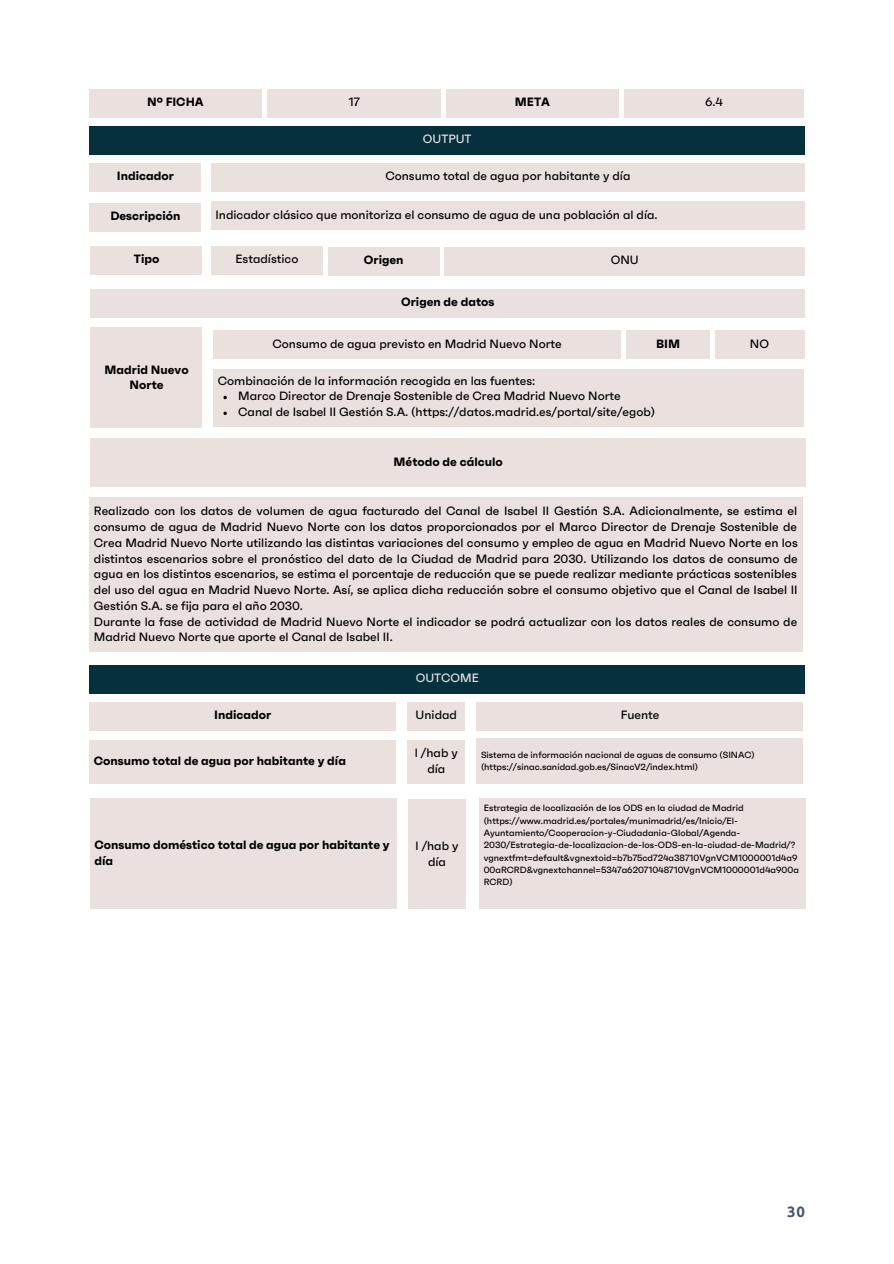
<style>
.page{position:relative;width:894px;height:1264px;background:#fff}
.page>*{position:absolute;margin:0;border:0;box-sizing:border-box;transform-origin:0 0}
.t1{font:700 15px "Ubuntu";color:#4c5476}
.t2{font:500 12px/15.8px "Faktum";color:#000}
.t3{font:700 12px/15.8px "Faktum";color:#000;text-align:center}
.t4{font:500 12px "Faktum";color:#eae1df}
.t5{font:500 9px/12.5px "Faktum";color:#000}
</style>
<div class="page">
<div style="left:90px;top:127px;width:714px;height:28px;background:#05313f"></div>
<div style="left:89px;top:163px;width:112px;height:28px;background:#eae1df"></div>
<div style="left:211px;top:163px;width:593px;height:28px;background:#eae1df"></div>
<div style="left:91px;top:246px;width:111px;height:28px;background:#eae1df"></div>
<div style="left:211px;top:202px;width:593px;height:28px;background:#eae1df"></div>
<div style="left:211px;top:246px;width:111px;height:28px;background:#eae1df"></div>
<div style="left:328px;top:247px;width:111px;height:29px;background:#eae1df"></div>
<div style="left:444px;top:247px;width:360px;height:29px;background:#eae1df"></div>
<div style="left:91px;top:289px;width:713px;height:29px;background:#eae1df"></div>
<div style="left:91px;top:327px;width:111px;height:101px;background:#eae1df"></div>
<div style="left:213px;top:331px;width:408px;height:28px;background:#eae1df"></div>
<div style="left:213px;top:369px;width:590px;height:57px;background:#eae1df"></div>
<svg style="left:223px;top:396px;width:4px;height:3px"></svg>
<svg style="left:223px;top:411px;width:4px;height:4px"></svg>
<div style="left:90px;top:438px;width:715px;height:48px;background:#eae1df"></div>
<div style="left:89px;top:497px;width:713px;height:154px;background:#eae1df"></div>
<div style="left:89px;top:203px;width:112px;height:28px;background:#eae1df"></div>
<div style="left:90px;top:665px;width:714px;height:28px;background:#05313f"></div>
<div style="left:89px;top:702px;width:307px;height:28px;background:#eae1df"></div>
<div style="left:407px;top:702px;width:58px;height:28px;background:#eae1df"></div>
<div style="left:476px;top:702px;width:327px;height:28px;background:#eae1df"></div>
<div style="left:89px;top:740px;width:307px;height:43px;background:#eae1df"></div>
<div style="left:407px;top:740px;width:58px;height:43px;background:#eae1df"></div>
<div style="left:476px;top:738px;width:327px;height:45px;background:#eae1df"></div>
<div style="left:90px;top:798px;width:306px;height:110px;background:#eae1df"></div>
<div style="left:408px;top:799px;width:57px;height:109px;background:#eae1df"></div>
<div style="left:89px;top:89px;width:173px;height:29px;background:#eae1df"></div>
<div style="left:267px;top:89px;width:174px;height:29px;background:#eae1df"></div>
<div style="left:446px;top:89px;width:172px;height:29px;background:#eae1df"></div>
<div style="left:624px;top:89px;width:179px;height:29px;background:#eae1df"></div>
<div style="left:715px;top:331px;width:89px;height:28px;background:#eae1df"></div>
<div style="left:626px;top:331px;width:83px;height:28px;background:#eae1df"></div>
<div style="left:479px;top:798px;width:326px;height:110px;background:#eae1df"></div>
<p class="t3" style="left:147px;top:94px;width:58px">Nº FICHA</p>
<p class="t2" style="left:348px;top:94px;width:13px">17</p>
<p class="t3" style="left:514px;top:94px;width:37px">META</p>
<p class="t2" style="left:705px;top:94px;width:19px">6.4</p>
<p class="t4" style="left:423px;top:132px;width:50px">OUTPUT</p>
<p class="t3" style="left:117px;top:168px;width:59px">Indicador</p>
<p class="t2" style="left:385px;top:168px;width:246px">Consumo total de agua por habitante y día</p>
<p class="t3" style="left:110px;top:208px;width:72px">Descripción</p>
<p class="t3" style="left:134px;top:251px;width:27px">Tipo</p>
<p class="t3" style="left:104px;top:361px;width:86px">Madrid Nuevo<br>Norte</p>
<p class="t2" style="left:215px;top:206px;width:443px">Indicador clásico que monitoriza el consumo de agua de una población al día.</p>
<p class="t2" style="left:235px;top:251px;width:64px">Estadístico</p>
<p class="t3" style="left:364px;top:252px;width:41px">Origen</p>
<p class="t2" style="left:610px;top:252px;width:29px">ONU</p>
<p class="t3" style="left:401px;top:294px;width:95px">Origen de datos</p>
<p class="t2" style="left:272px;top:336px;width:291px">Consumo de agua previsto en Madrid Nuevo Norte</p>
<p class="t2" style="left:218px;top:372px;width:319px">Combinación de la información recogida en las fuentes:</p>
<p class="t3" style="left:656px;top:336px;width:25px">BIM</p>
<p class="t2" style="left:749px;top:336px;width:21px">NO</p>
<p class="t2" style="left:238px;top:388px;width:418px">Marco Director de Drenaje Sostenible de Crea Madrid Nuevo Norte<br>Canal de Isabel II Gestión S.A. (https://datos.madrid.es/portal/site/egob)</p>
<p class="t3" style="left:393px;top:454px;width:111px">Método de cálculo</p>
<p class="t2" style="left:94px;top:503px;width:705px">Realizado con los datos de volumen de agua facturado del Canal de Isabel II Gestión S.A. Adicionalmente, se estima el consumo de agua de Madrid Nuevo Norte con los datos proporcionados por el Marco Director de Drenaje Sostenible de Crea Madrid Nuevo Norte utilizando las distintas variaciones del consumo y empleo de agua en Madrid Nuevo Norte en los distintos escenarios sobre el pronóstico del dato de la Ciudad de Madrid para 2030. Utilizando los datos de consumo de agua en los distintos escenarios, se estima el porcentaje de reducción que se puede realizar mediante prácticas sostenibles del uso del agua en Madrid Nuevo Norte. Así, se aplica dicha reducción sobre el consumo objetivo que el Canal de Isabel II Gestión S.A. se fija para el año 2030.<br>Durante la fase de actividad de Madrid Nuevo Norte el indicador se podrá actualizar con los datos reales de consumo de Madrid Nuevo Norte que aporte el Canal de Isabel II.</p>
<p class="t4" style="left:415px;top:670px;width:65px">OUTCOME</p>
<p class="t3" style="left:214px;top:706px;width:59px">Indicador</p>
<p class="t2" style="left:415px;top:706px;width:43px">Unidad</p>
<p class="t2" style="left:620px;top:706px;width:40px">Fuente</p>
<p class="t3" style="left:94px;top:752px;width:253px">Consumo total de agua por habitante y día</p>
<p class="t2" style="left:415px;top:744px;width:44px;text-align:center">l /hab y día</p>
<p class="t5" style="left:481px;top:748px;width:275px">Sistema de información nacional de aguas de consumo (SINAC) (https://sinac.sanidad.gob.es/SinacV2/index.html)</p>
<p class="t3" style="left:94px;top:837px;width:296px;text-align:left">Consumo doméstico total de agua por habitante y día</p>
<p class="t2" style="left:415px;top:838px;width:44px;text-align:center">l /hab y día</p>
<p class="t5" style="left:483px;top:801px;width:316px">Estrategia de localización de los ODS en la ciudad de Madrid (https://www.madrid.es/portales/munimadrid/es/Inicio/El-Ayuntamiento/Cooperacion-y-Ciudadania-Global/Agenda-2030/Estrategia-de-localizacion-de-los-ODS-en-la-ciudad-de-Madrid/? vgnextfmt=default&amp;vgnextoid=b7b75cd724a38710VgnVCM1000001d4a9<br>00aRCRD&amp;vgnextchannel=5347a62071048710VgnVCM1000001d4a900a RCRD)</p>
<p class="t1" style="left:787px;top:1202px;width:19px">30</p>
</div>
